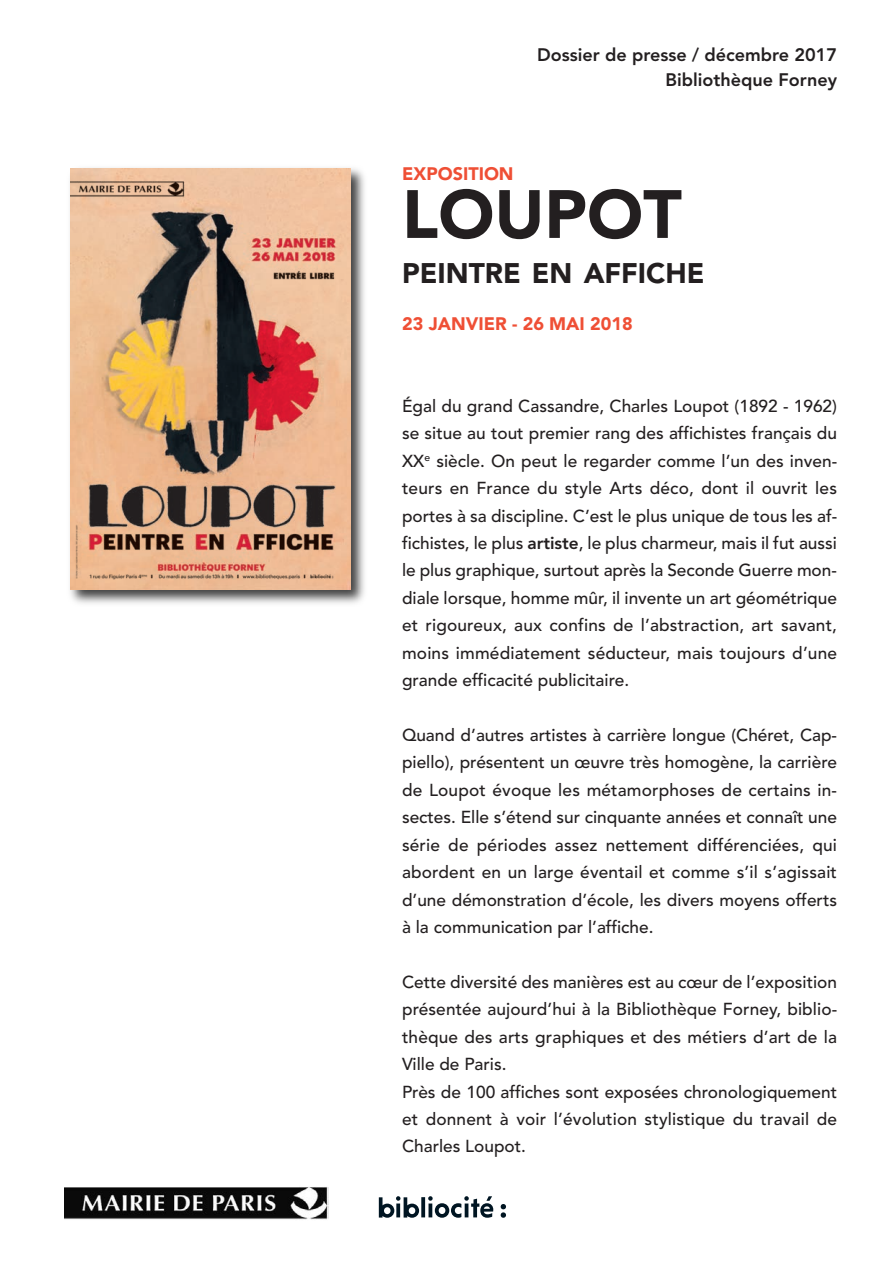
<style>
.page{position:relative;width:893px;height:1263px;background:#fff}
.page>*{position:absolute;margin:0;border:0;box-sizing:border-box;transform-origin:0 0}
.t1{font:900 67.5px "Avenir";color:#231f20}
.t2{font:900 28.2px "Avenir";color:#231f20}
.t3{font:800 18px/25.5px "Avenir";color:#231f20;text-align:right}
.t4{font:900 18px "Avenir";color:#ef4f35}
.t5{font:500 17.25px/27.5px "Avenir";color:#231f20;text-align:justify}
.s1{font-weight:800}
</style>
<div class="page">
<img style="left:64px;top:1187px;width:264px;height:33px">
<svg style="left:379px;top:1196px;width:114px;height:22px"></svg>
<svg style="left:501px;top:1204px;width:5px;height:14px"></svg>
<img style="left:70px;top:168px;width:295px;height:436px">
<img style="left:71px;top:169px;width:280px;height:421px">
<p class="t3" style="left:537px;top:42px;width:301px">Dossier de presse / décembre 2017<br>Bibliothèque Forney</p>
<p class="t4" style="left:402px;top:158px;width:113px">EXPOSITION</p>
<h1 class="t1" style="left:402px;top:157px;width:281px">LOUPOT</h1>
<h2 class="t2" style="left:402px;top:249px;width:304px">PEINTRE EN AFFICHE</h2>
<p class="t4" style="left:402px;top:308px;width:232px">23 JANVIER - 26 MAI 2018</p>
<p class="t5" style="left:402px;top:391px;width:437px">Égal du grand Cassandre, Charles Loupot (1892 - 1962) se situe au tout premier rang des affichistes français du XX<sup>e</sup> siècle. On peut le regarder comme l’un des inven&shy;teurs en France du style Arts déco, dont il ouvrit les portes à sa discipline. C’est le plus unique de tous les af&shy;fichistes, le plus <span class="s1">artiste</span>, le plus charmeur, mais il fut aussi le plus graphique, surtout après la Seconde Guerre mon&shy;diale lorsque, homme mûr, il invente un art géométrique et rigoureux, aux confins de l’abstraction, art savant, moins immédiatement séducteur, mais toujours d’une grande efficacité publicitaire.</p>
<p class="t5" style="left:402px;top:720px;width:437px">Quand d’autres artistes à carrière longue (Chéret, Cap&shy;piello), présentent un œuvre très homogène, la carrière de Loupot évoque les métamorphoses de certains in&shy;sectes. Elle s’étend sur cinquante années et connaît une série de périodes assez nettement différenciées, qui abordent en un large éventail et comme s’il s’agissait d’une démonstration d’école, les divers moyens offerts à la communication par l’affiche.</p>
<p class="t5" style="left:402px;top:967px;width:437px;text-align:left">Cette diversité des manières est au cœur de l’exposition présentée aujourd’hui à la Bibliothèque Forney, biblio&shy;thèque des arts graphiques et des métiers d’art de la Ville de Paris.<br>Près de 100 affiches sont exposées chronologiquement et donnent à voir l’évolution stylistique du travail de Charles Loupot.</p>
</div>
